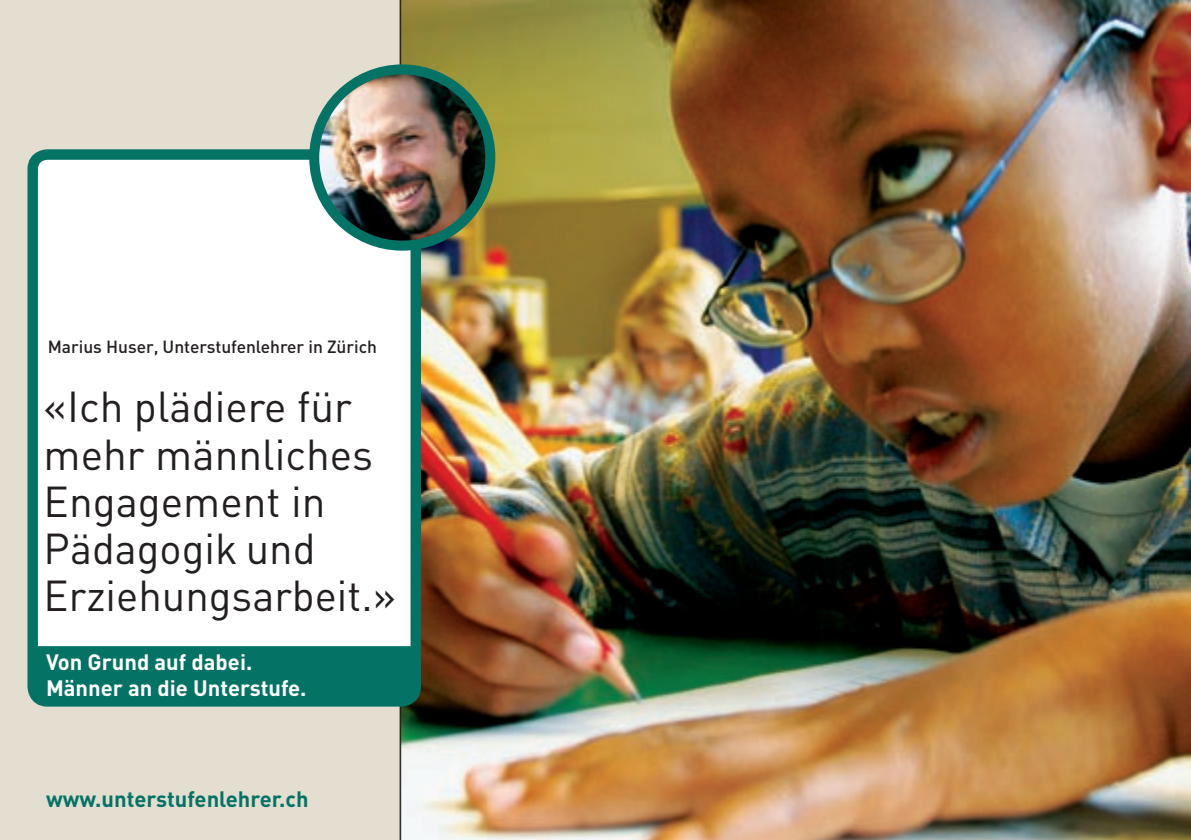
<style>
.page{position:relative;width:1191px;height:840px;background:#fff}
.page>*{position:absolute;margin:0;border:0;box-sizing:border-box;transform-origin:0 0}
.t1{font:42.6px/47px "DIN";color:#231f20}
.t2{font:700 22px "DIN";color:#fff}
.t3{font:700 22px "DIN";color:#057266}
.t4{font:500 17.4px "DIN";color:#231f20}
</style>
<div class="page">
<div style="left:0;top:0;width:400px;height:839px;background:#e3ded0"></div>
<img style="left:401px;top:0;width:790px;height:839px">
<hr style="left:400px;top:0;width:1px;height:839px;background:#231f20">
<svg style="left:27px;top:146px;width:399px;height:555px"></svg>
<img style="left:318px;top:69px;width:167px;height:176px">
<div style="left:309px;top:64px;width:186px;height:186px;border:10px solid #057266;border-radius:50%"></div>
<div style="left:35px;top:646px;width:377px;height:51px;background:#057266"></div>
<div style="left:34px;top:645px;width:379px;height:53px;border:2px solid #057266"></div>
<p class="t4" style="left:48px;top:335px;width:331px">Marius Huser, Unterstufenlehrer in Zürich</p>
<p class="t1" style="left:44px;top:382px;width:310px">«Ich plädiere für</p>
<p class="t1" style="left:44px;top:429px;width:354px">mehr männliches<br>Engagement in<br>Pädagogik und<br>Erziehungsarbeit.»</p>
<p class="t2" style="left:46px;top:647px;width:208px">Von Grund auf dabei.</p>
<p class="t2" style="left:46px;top:673px;width:262px">Männer an die Unterstufe.</p>
<p class="t3" style="left:46px;top:784px;width:264px">www.unterstufenlehrer.ch</p>
</div>
